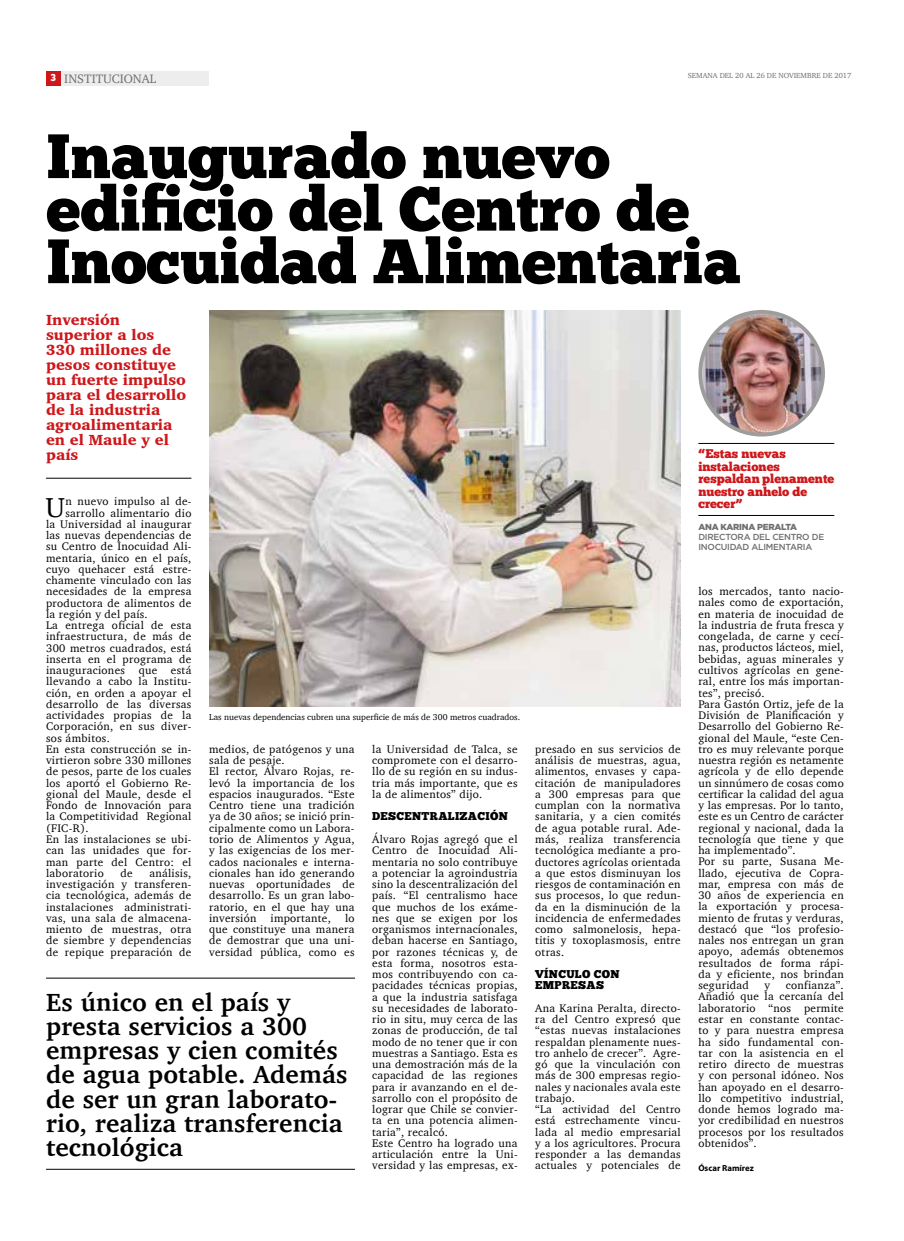
<style>
.page{position:relative;width:904px;height:1241px;background:#fff}
.page>*{position:absolute;margin:0;border:0;box-sizing:border-box;transform-origin:0 0}
.t1{font:62.5px/52.5px "Chunk Five Ex";color:#000}
.t2{font:28px "Charter";color:#000}
.t3{font:700 25.38px/24.1px "Charter";letter-spacing:.01em;color:#000}
.t4{font:900 15px/15px "Charter";color:#cd171a}
.t5{font:12.5px/12.5px "Chunk Five Ex";color:#cd171a}
.t6{font:12.5px "Charter";color:#706f6f}
.t7{font:11.25px/11.2px "Charter";letter-spacing:.025em;color:#000;text-align:justify}
.t8{font:11.25px/11.2px "Chunk Five Ex";letter-spacing:.025em;color:#000}
.t9{font:8.75px "Charter";color:#000}
.t10{font:500 8.75px/10px "Gotham";letter-spacing:-.03em;color:#706f6f}
.t11{font:900 8.75px "Gotham";letter-spacing:-.03em;color:#706f6f}
.t12{font:700 8.75px "Myriad Pro";color:#000}
.t13{font:7.5px "Charter";color:#706f6f}
.s1{font-family:"Chunk Five Ex";font-size:10px;color:#fff}
</style>
<div class="page">
<div style="left:46px;top:71px;width:15px;height:15px;background:#cd171a"></div>
<div style="left:62px;top:71px;width:147px;height:15px;background:#ededed"></div>
<hr style="left:46px;top:478px;width:145px;height:1px;background:#000">
<img style="left:209px;top:310px;width:471px;height:396px">
<hr style="left:46px;top:1168px;width:309px;height:1px;background:#000">
<hr style="left:46px;top:977px;width:309px;height:1px;background:#000">
<hr style="left:698px;top:443px;width:136px;height:1px;background:#000">
<hr style="left:698px;top:515px;width:136px;height:1px;background:#000">
<img style="left:700px;top:312px;width:123px;height:122px;border-radius:61px">
<div style="left:698px;top:310px;width:127px;height:126px;border:4px solid #9d9d9c;border-radius:50%"></div>
<p class="t6" style="left:51px;top:67px;width:107px"><span class="s1">3</span> INSTITUCIONAL</p>
<p class="t13" style="left:687px;top:69px;width:165px">SEMANA DEL 20 AL 26 DE NOVIEMBRE DE 2017</p>
<h1 class="t1" style="left:47px;top:129px;width:695px">Inaugurado nuevo edificio del Centro de<br>Inocuidad Alimentaria</h1>
<h3 class="t4" style="left:46px;top:312px;width:142px">Inversión superior a los<br>330 millones de pesos constituye un fuerte impulso para el desarrollo de la industria agroalimentaria en el Maule y el país</h3>
<h2 class="t2" style="left:45px;top:482px;width:21px">U</h2>
<p class="t7" style="left:66px;top:495px;width:127px">n nuevo impulso al de-</p>
<p class="t5" style="left:698px;top:447px;width:137px">“Estas nuevas instalaciones respaldan plenamente nuestro anhelo de crecer”</p>
<p class="t11" style="left:698px;top:520px;width:100px">ANA KARINA PERALTA</p>
<p class="t10" style="left:698px;top:531px;width:127px">DIRECTORA DEL CENTRO DE<br>INOCUIDAD ALIMENTARIA</p>
<p class="t7" style="left:66px;top:507px;width:127px">sarrollo alimentario dio</p>
<p class="t7" style="left:46px;top:518px;width:147px">la Universidad al inaugurar</p>
<p class="t7" style="left:46px;top:529px;width:147px">las nuevas dependencias de</p>
<p class="t7" style="left:46px;top:540px;width:147px">su Centro de Inocuidad Ali-</p>
<p class="t7" style="left:46px;top:552px;width:147px">mentaria, único en el país,</p>
<p class="t7" style="left:46px;top:563px;width:147px">cuyo quehacer está estre-</p>
<p class="t7" style="left:46px;top:574px;width:147px">chamente vinculado con las</p>
<p class="t7" style="left:46px;top:585px;width:147px">necesidades de la empresa</p>
<p class="t7" style="left:46px;top:597px;width:147px">productora de alimentos de</p>
<p class="t7" style="left:46px;top:608px;width:103px">la región y del país.</p>
<p class="t7" style="left:46px;top:619px;width:147px">La entrega oficial de esta</p>
<p class="t7" style="left:46px;top:630px;width:147px">infraestructura, de más de</p>
<p class="t7" style="left:46px;top:642px;width:147px">300 metros cuadrados, está</p>
<p class="t7" style="left:46px;top:653px;width:147px">inserta en el programa de</p>
<p class="t7" style="left:46px;top:664px;width:147px">inauguraciones que está</p>
<p class="t7" style="left:46px;top:675px;width:147px">llevando a cabo la Institu-</p>
<p class="t7" style="left:46px;top:687px;width:147px">ción, en orden a apoyar el</p>
<p class="t7" style="left:46px;top:698px;width:147px">desarrollo de las diversas</p>
<p class="t7" style="left:46px;top:709px;width:147px">actividades propias de la</p>
<p class="t7" style="left:46px;top:720px;width:147px">Corporación, en sus diver-</p>
<p class="t7" style="left:46px;top:732px;width:65px">sos ámbitos.</p>
<p class="t7" style="left:46px;top:743px;width:147px">En esta construcción se in-</p>
<p class="t7" style="left:46px;top:754px;width:147px">virtieron sobre 330 millones</p>
<p class="t7" style="left:46px;top:765px;width:147px">de pesos, parte de los cuales</p>
<p class="t7" style="left:46px;top:777px;width:147px">los aportó el Gobierno Re-</p>
<p class="t7" style="left:46px;top:788px;width:147px">gional del Maule, desde el</p>
<p class="t7" style="left:46px;top:799px;width:147px">Fondo de Innovación para</p>
<p class="t7" style="left:46px;top:810px;width:147px">la Competitividad Regional</p>
<p class="t7" style="left:46px;top:822px;width:44px">(FIC-R).</p>
<p class="t7" style="left:46px;top:833px;width:147px">En las instalaciones se ubi-</p>
<p class="t7" style="left:46px;top:844px;width:147px">can las unidades que for-</p>
<p class="t7" style="left:46px;top:855px;width:147px">man parte del Centro: el</p>
<p class="t7" style="left:46px;top:867px;width:59px">laboratorio</p>
<p class="t7" style="left:120px;top:867px;width:14px">de</p>
<p class="t7" style="left:698px;top:585px;width:147px;text-align:left">los mercados, tanto nacio&shy;nales como de exportación, en materia de inocuidad de la industria de fruta fresca y congelada, de carne y ceci&shy;nas, productos lácteos, miel, bebidas, aguas minerales y cultivos agrícolas en gene&shy;ral, entre los más importan&shy;tes”, precisó.<br>Para Gastón Ortiz, jefe de la<br>División de Planificación y<br>Desarrollo del Gobierno Re&shy;gional del Maule, “este Cen&shy;tro es muy relevante porque nuestra región es netamente agrícola y de ello depende un sinnúmero de cosas como certificar la calidad del agua y las empresas. Por lo tanto, este es un Centro de carácter regional y nacional, dada la tecnología que tiene y que ha implementado”.<br>Por su parte, Susana Me&shy;llado, ejecutiva de Copra&shy;mar, empresa con más de<br>30 años de experiencia en la exportación y procesa&shy;miento de frutas y verduras, destacó que “los profesio&shy;nales nos entregan un gran apoyo, además obtenemos resultados de forma rápi&shy;da y eficiente, nos brindan seguridad</p>
<p class="t9" style="left:209px;top:709px;width:312px">Las nuevas dependencias cubren una superficie de más de 300 metros cuadrados.</p>
<p class="t7" style="left:372px;top:743px;width:147px">la Universidad de Talca, se compromete con el desarro&shy;llo de su región en su indus&shy;tria más importante, que es la de alimentos” dijo.</p>
<p class="t8" style="left:372px;top:810px;width:137px">DESCENTRALIZACIÓN</p>
<p class="t7" style="left:372px;top:833px;width:147px;text-align:left">Álvaro Rojas agregó que el<br>Centro de Inocuidad Ali&shy;mentaria no solo contribuye a potenciar la agroindustria sino la descentralización del país. “El centralismo hace que muchos de los exáme&shy;nes que se exigen por los organismos internacionales, deban hacerse en Santiago, por razones técnicas y, de esta forma, nosotros esta&shy;mos contribuyendo con ca&shy;pacidades técnicas propias, a que la industria satisfaga su necesidades de laborato&shy;rio in situ, muy cerca de las zonas de producción, de tal modo de no tener que ir con muestras a Santiago. Esta es una demostración más de la capacidad de las regiones para ir avanzando en el de&shy;sarrollo con el propósito de lograr que Chile se convier&shy;ta en una potencia alimen&shy;taria”, recalcó.<br>Este Centro ha logrado una articulación entre la Uni&shy;versidad y las empresas, ex-</p>
<p class="t7" style="left:209px;top:743px;width:147px;text-align:left">medios, de patógenos y una sala de pesaje.<br>El rector, Álvaro Rojas, re&shy;levó la importancia de los espacios inaugurados. “Este<br>Centro tiene una tradición ya de 30 años; se inició prin&shy;cipalmente como un Labora&shy;torio de Alimentos y Agua, y las exigencias de los mer&shy;cados nacionales e interna&shy;cionales han ido generando nuevas oportunidades de desarrollo. Es un gran labo&shy;ratorio, en el que hay una inversión</p>
<p class="t7" style="left:535px;top:743px;width:147px">presado en sus servicios de análisis de muestras, agua, alimentos, envases y capa&shy;citación de manipuladores a 300 empresas para que cumplan con la normativa sanitaria, y a cien comités de agua potable rural. Ade&shy;más, realiza transferencia tecnológica mediante a pro&shy;ductores agrícolas orientada a que estos disminuyan los riesgos de contaminación en sus procesos, lo que redun&shy;da en la disminución de la incidencia de enfermedades como salmonelosis, hepa&shy;titis y toxoplasmosis, entre otras.</p>
<p class="t8" style="left:535px;top:968px;width:86px">VÍNCULO CON<br>EMPRESAS</p>
<p class="t7" style="left:535px;top:1002px;width:147px;text-align:left">Ana Karina Peralta, directo&shy;ra del Centro expresó que “estas nuevas instalaciones respaldan plenamente nues&shy;tro anhelo de crecer”. Agre&shy;gó que la vinculación con más de 300 empresas regio&shy;nales y nacionales avala este trabajo.<br>“La actividad del Centro está estrechamente vincu&shy;lada al medio empresarial y a los agricultores. Procura responder a las demandas actuales y potenciales de</p>
<p class="t7" style="left:46px;top:867px;width:147px;text-indent:103px">análisis, investigación y transferen&shy;cia tecnológica, además de instalaciones administrati&shy;vas, una sala de almacena&shy;miento de muestras, otra de siembre y dependencias de repique preparación de</p>
<p class="t7" style="left:209px;top:912px;width:147px;text-indent:136px">lo que constituye una manera de demostrar que una uni&shy;versidad pública, como es</p>
<p class="t7" style="left:270px;top:912px;width:62px">importante,</p>
<p class="t7" style="left:698px;top:979px;width:147px;text-indent:88px">confianza”.<br>Añadió que la cercanía del laboratorio “nos permite estar en constante contac&shy;to y para nuestra empresa ha sido fundamental con&shy;tar con la asistencia en el retiro directo de muestras y con personal idóneo. Nos han apoyado en el desarro&shy;llo competitivo industrial, donde hemos logrado ma&shy;yor credibilidad en nuestros procesos por los resultados obtenidos”.</p>
<p class="t7" style="left:764px;top:979px;width:7px">y</p>
<h3 class="t3" style="left:46px;top:989px;width:303px">Es único en el país y presta servicios a 300 empresas y cien comités de agua potable. Además de ser un gran laborato&shy;rio, realiza transferencia tecnológica</h3>
<p class="t12" style="left:698px;top:1161px;width:57px">Óscar Ramírez</p>
</div>
